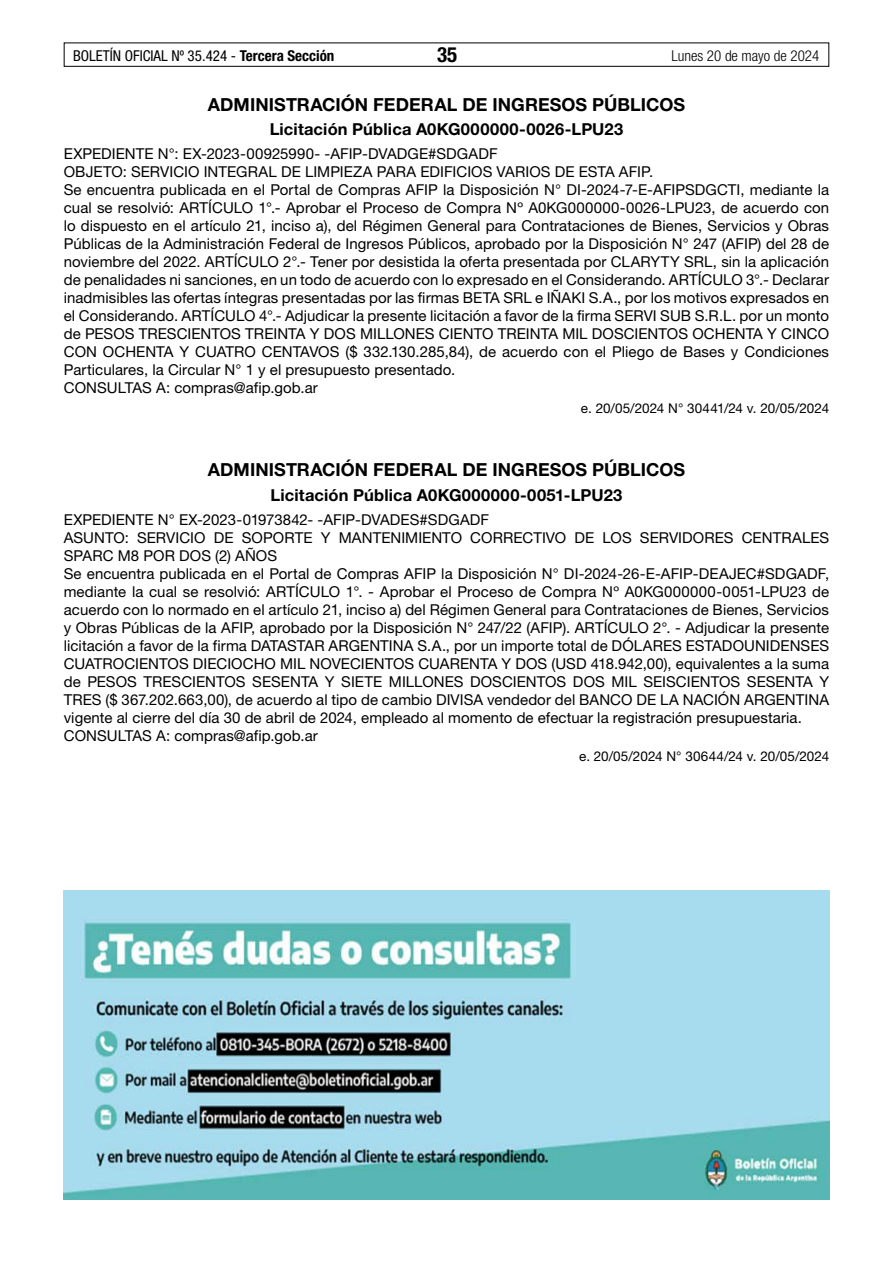
<style>
.page{position:relative;width:893px;height:1263px;background:#fff}
.page>*{position:absolute;margin:0;border:0;box-sizing:border-box;transform-origin:0 0}
.t1{font:700 condensed 21px "Helvetica Neue LT Std";color:#000}
.t2{font:700 18px "Helvetica Neue LT Std";letter-spacing:.005em;color:#000}
.t3{font:700 16.5px "Helvetica Neue LT Std";letter-spacing:.01em;color:#000}
.t4{font:15px/18px "Helvetica Neue LT Std";letter-spacing:.005em;color:#000}
.t5{font:condensed 15px "Helvetica Neue LT Std";color:#000}
.t6{font:300 condensed 15px "Helvetica Neue LT Std";color:#000}
.t7{font:13.5px "Helvetica Neue LT Std";letter-spacing:.005em;color:#000}
.s1{font-weight:700}
</style>
<div class="page">
<div style="left:64px;top:43px;width:765px;height:24px;border:1px solid #000"></div>
<img style="left:64px;top:891px;width:765px;height:308px">
<p class="t5" style="left:73px;top:47px;width:263px">BOLETÍN OFICIAL Nº 35.424 - <span class="s1">Tercera Sección</span></p>
<h1 class="t1" style="left:437px;top:42px;width:22px">35</h1>
<p class="t6" style="left:671px;top:47px;width:149px">Lunes 20 de mayo de 2024</p>
<p class="t2" style="left:208px;top:93px;width:479px">ADMINISTRACIÓN FEDERAL DE INGRESOS PÚBLICOS</p>
<p class="t3" style="left:270px;top:119px;width:355px">Licitación Pública A0KG000000-0026-LPU23</p>
<p class="t4" style="left:64px;top:145px;width:767px">EXPEDIENTE N°: EX-2023-00925990- -AFIP-DVADGE#SDGADF<br>OBJETO: SERVICIO INTEGRAL DE LIMPIEZA PARA EDIFICIOS VARIOS DE ESTA AFIP.<br>Se encuentra publicada en el Portal de Compras AFIP la Disposición N° DI-2024-7-E-AFIPSDGCTI, mediante la cual se resolvió: ARTÍCULO 1°.- Aprobar el Proceso de Compra Nº A0KG000000-0026-LPU23, de acuerdo con lo dispuesto en el artículo 21, inciso a), del Régimen General para Contrataciones de Bienes, Servicios y Obras Públicas de la Administración Federal de Ingresos Públicos, aprobado por la Disposición N° 247 (AFIP) del 28 de noviembre del 2022. ARTÍCULO 2°.- Tener por desistida la oferta presentada por CLARYTY SRL, sin la aplicación de penalidades ni sanciones, en un todo de acuerdo con lo expresado en el Considerando. ARTÍCULO 3°.- Declarar inadmisibles las ofertas íntegras presentadas por las firmas BETA SRL e IÑAKI S.A., por los motivos expresados en el Considerando. ARTÍCULO 4°.- Adjudicar la presente licitación a favor de la firma SERVI SUB S.R.L. por un monto de PESOS TRESCIENTOS TREINTA Y DOS MILLONES CIENTO TREINTA MIL DOSCIENTOS OCHENTA Y CINCO CON OCHENTA Y CUATRO CENTAVOS ($ 332.130.285,84), de acuerdo con el Pliego de Bases y Condiciones Particulares, la Circular N° 1 y el presupuesto presentado.<br>CONSULTAS A: compras@afip.gob.ar</p>
<p class="t7" style="left:581px;top:400px;width:250px">e. 20/05/2024 N° 30441/24 v. 20/05/2024</p>
<p class="t2" style="left:208px;top:459px;width:479px">ADMINISTRACIÓN FEDERAL DE INGRESOS PÚBLICOS</p>
<p class="t3" style="left:271px;top:485px;width:353px">Licitación Pública A0KG000000-0051-LPU23</p>
<p class="t4" style="left:64px;top:511px;width:767px">EXPEDIENTE N° EX-2023-01973842- -AFIP-DVADES#SDGADF<br>ASUNTO: SERVICIO DE SOPORTE Y MANTENIMIENTO CORRECTIVO DE LOS SERVIDORES CENTRALES SPARC M8 POR DOS (2) AÑOS<br>Se encuentra publicada en el Portal de Compras AFIP la Disposición N° DI-2024-26-E-AFIP-DEAJEC#SDGADF, mediante la cual se resolvió: ARTÍCULO 1°. - Aprobar el Proceso de Compra Nº A0KG000000-0051-LPU23 de acuerdo con lo normado en el artículo 21, inciso a) del Régimen General para Contrataciones de Bienes, Servicios y Obras Públicas de la AFIP, aprobado por la Disposición N° 247/22 (AFIP). ARTÍCULO 2°. - Adjudicar la presente licitación a favor de la firma DATASTAR ARGENTINA S.A., por un importe total de DÓLARES ESTADOUNIDENSES CUATROCIENTOS DIECIOCHO MIL NOVECIENTOS CUARENTA Y DOS (USD 418.942,00), equivalentes a la suma de PESOS TRESCIENTOS SESENTA Y SIETE MILLONES DOSCIENTOS DOS MIL SEISCIENTOS SESENTA Y TRES ($ 367.202.663,00), de acuerdo al tipo de cambio DIVISA vendedor del BANCO DE LA NACIÓN ARGENTINA vigente al cierre del día 30 de abril de 2024, empleado al momento de efectuar la registración presupuestaria.<br>CONSULTAS A: compras@afip.gob.ar</p>
<p class="t7" style="left:579px;top:748px;width:252px">e. 20/05/2024 N° 30644/24 v. 20/05/2024</p>
</div>
